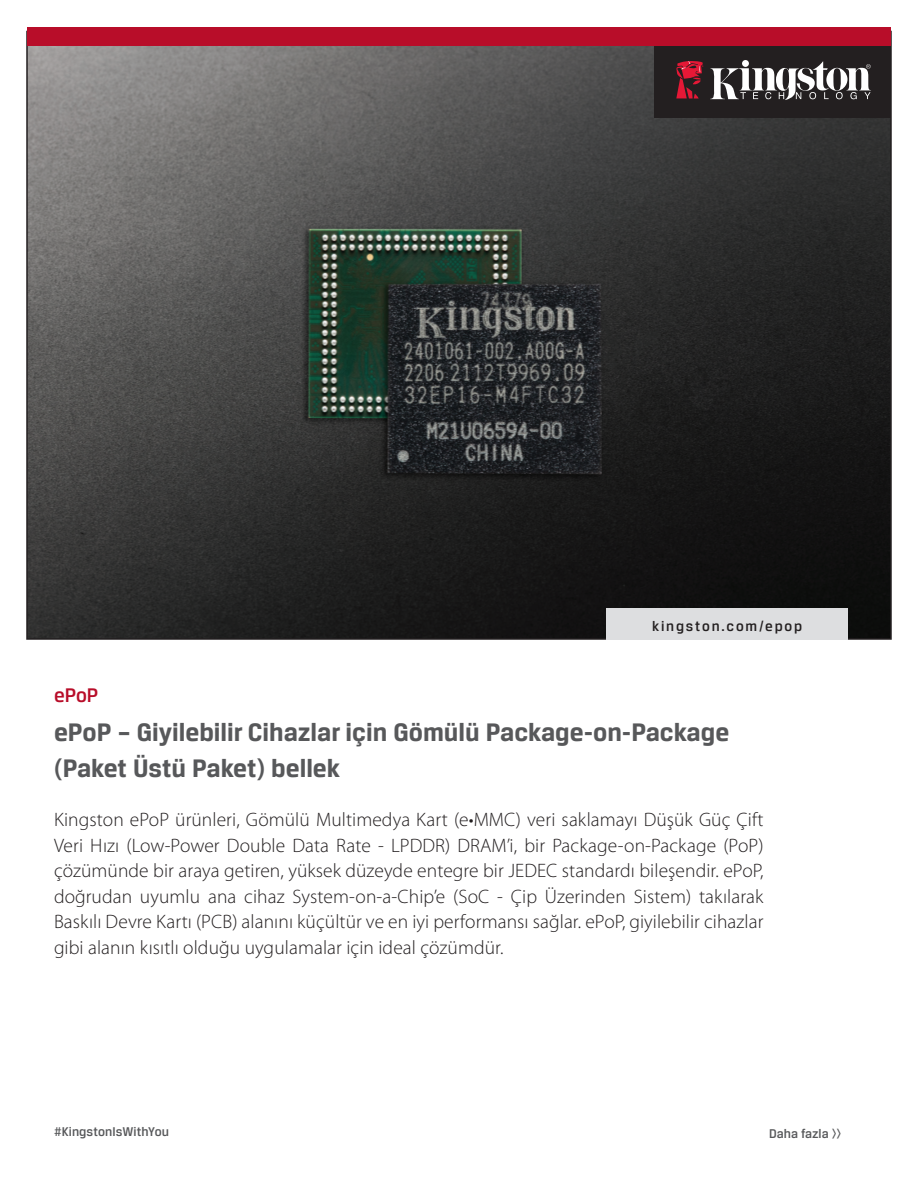
<style>
.page{position:relative;width:918px;height:1188px;background:#fff}
.page>*{position:absolute;margin:0;border:0;box-sizing:border-box;transform-origin:0 0}
.t1{font:700 27px/36px "Breuer Text";color:#57585a}
.t2{font:500 21px "Breuer Text";color:#b80d29}
.t3{font:300 19.5px/25.5px "Myriad Pro";letter-spacing:.005em;color:#231f20;text-align:justify}
.t4{font:500 15px "Breuer Text";letter-spacing:.12em;color:#231f20}
.t5{font:500 13.5px "Breuer Text";color:#57585a}
</style>
<div class="page">
<img style="left:29px;top:46px;width:860px;height:591px">
<div style="left:607px;top:608px;width:241px;height:32px;background:#dddee0"></div>
<div style="left:27px;top:27px;width:864px;height:19px;background:#b80d29"></div>
<div style="left:655px;top:46px;width:236px;height:71px;background:#231f20"></div>
<svg style="left:710px;top:61px;width:161px;height:39px"></svg>
<svg style="left:676px;top:61px;width:28px;height:38px"></svg>
<p class="t2" style="left:54px;top:684px;width:46px">ePoP</p>
<p class="t4" style="left:652px;top:617px;width:152px">kingston.com/epop</p>
<h1 class="t1" style="left:54px;top:714px;width:677px">ePoP – Giyilebilir Cihazlar için Gömülü Package-on-Package (Paket Üstü Paket) bellek</h1>
<p class="t3" style="left:54px;top:807px;width:711px">Kingston ePoP ürünleri, Gömülü Multimedya Kart (e•MMC) veri saklamayı Düşük Güç Çift Veri Hızı (Low-Power Double Data Rate - LPDDR) DRAM’i, bir Package-on-Package (PoP) çözümünde bir araya getiren, yüksek düzeyde entegre bir JEDEC standardı bileşendir. ePoP, doğrudan uyumlu ana cihaz System-on-a-Chip’e (SoC - Çip Üzerinden Sistem) takılarak Baskılı Devre Kartı (PCB) alanını küçültür ve en iyi performansı sağlar. ePoP, giyilebilir cihazlar gibi alanın kısıtlı olduğu uygulamalar için ideal çözümdür.</p>
<p class="t5" style="left:54px;top:1124px;width:117px">#KingstonIsWithYou</p>
<p class="t5" style="left:769px;top:1126px;width:74px">Daha fazla &gt;&gt;</p>
</div>
